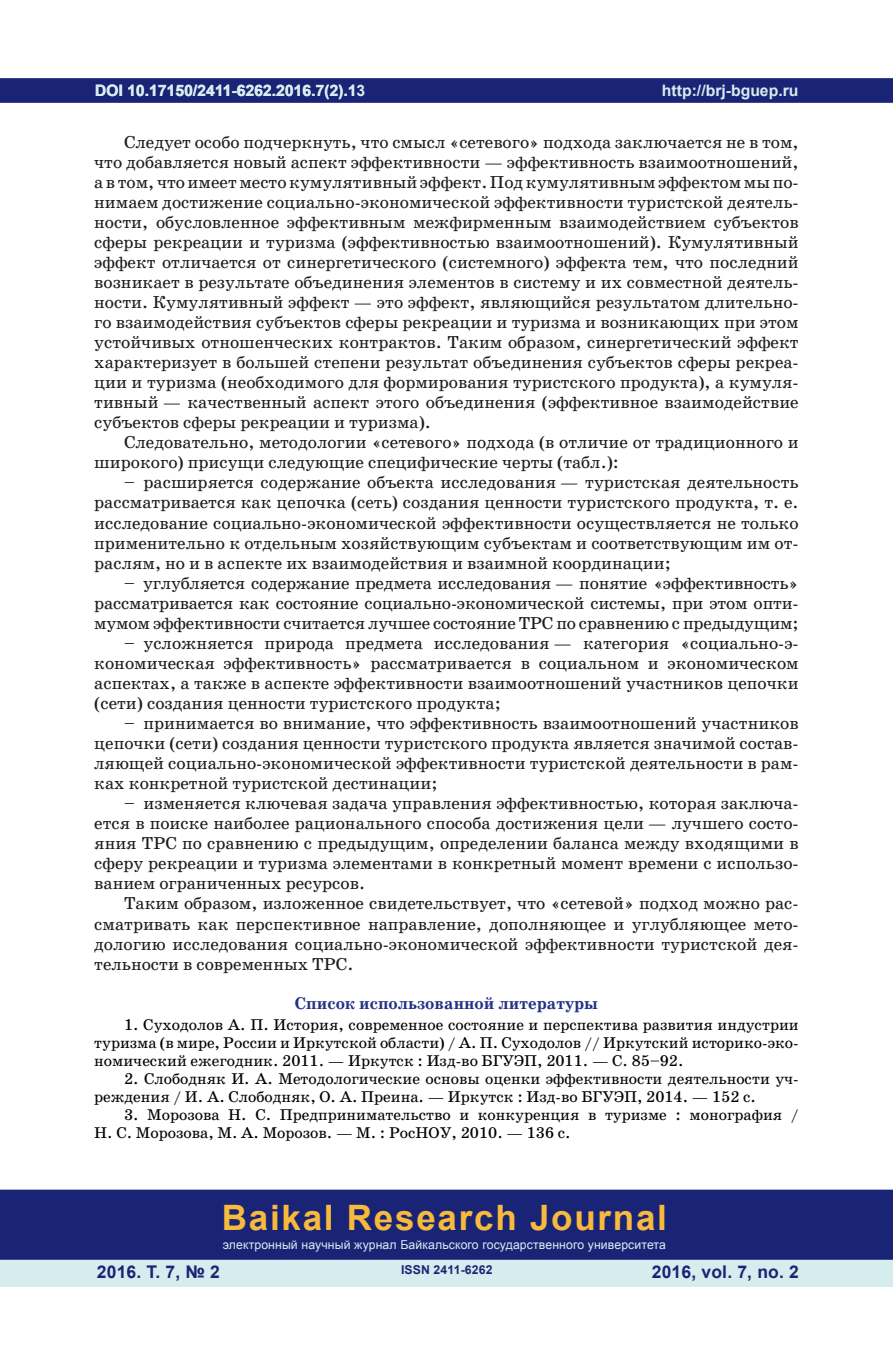
<style>
.page{position:relative;width:893px;height:1360px;background:#fff}
.page>*{position:absolute;margin:0;border:0;box-sizing:border-box;transform-origin:0 0}
.t1{font:700 35px "Arial";letter-spacing:.05em;color:#f8ba3c}
.t2{font:17.5px/20.1px "School Book C";color:#1b1c20;text-align:justify}
.t3{font:700 17.5px "Arial";letter-spacing:.01em;color:#1a2476}
.t4{font:700 17.15px "School Book C";color:#243285}
.t5{font:15.75px/17.8px "School Book C";color:#020202}
.t6{font:700 15.75px "Arial";color:#d5edee}
.t7{font:12.25px "Arial";letter-spacing:.01em;color:#d5edee}
.t8{font:700 12.25px "Arial";letter-spacing:.01em;color:#1a2476}
</style>
<div class="page">
<div style="left:0;top:78px;width:893px;height:25px;background:#1a2476;border:2px solid #1a2476"></div>
<div style="left:0;top:1258px;width:893px;height:28px;background:#d5edee"></div>
<div style="left:0;top:1189px;width:893px;height:70px;background:#1a2476;border:2px solid #1a2476"></div>
<p class="t6" style="left:95px;top:79px;width:272px">DOI 10.17150/2411-6262.2016.7(2).13</p>
<p class="t2" style="left:94px;top:132px;width:706px;text-indent:30px">Следует особо подчеркнуть, что смысл «сетевого» подхода заключается не в том, что добавляется новый аспект эффективности — эффективность взаимоотношений, а в том, что имеет место кумулятивный эффект. Под кумулятивным эффектом мы по&shy;нимаем достижение социально-экономической эффективности туристской деятель&shy;ности, обусловленное эффективным межфирменным взаимодействием субъектов сферы рекреации и туризма (эффективностью взаимоотношений). Кумулятивный эффект отличается от синергетического (системного) эффекта тем, что последний возникает в результате объединения элементов в систему и их совместной деятель&shy;ности. Кумулятивный эффект — это эффект, являющийся результатом длительно&shy;го взаимодействия субъектов сферы рекреации и туризма и возникающих при этом устойчивых отношенческих контрактов. Таким образом, синергетический эффект характеризует в большей степени результат объединения субъектов сферы рекреа&shy;ции и туризма (необходимого для формирования туристского продукта), а кумуля&shy;тивный — качественный аспект этого объединения (эффективное взаимодействие субъектов сферы рекреации и туризма).</p>
<p class="t2" style="left:94px;top:432px;width:706px;text-indent:30px">Следовательно, методологии «сетевого» подхода (в отличие от традиционного и широкого) присущи следующие специфические черты (табл.):</p>
<p class="t2" style="left:94px;top:472px;width:706px;text-indent:30px">– расширяется содержание объекта исследования — туристская деятельность рассматривается как цепочка (сеть) создания ценности туристского продукта, т. е. исследование социально-экономической эффективности осуществляется не только применительно к отдельным хозяйствующим субъектам и соответствующим им от&shy;раслям, но и в аспекте их взаимодействия и взаимной координации;</p>
<p class="t2" style="left:94px;top:573px;width:706px;text-indent:30px">– углубляется содержание предмета исследования — понятие «эффективность» рассматривается как состояние социально-экономической системы, при этом опти&shy;мумом эффективности считается лучшее состояние ТРС по сравнению с предыдущим;</p>
<p class="t2" style="left:94px;top:633px;width:706px;text-indent:30px">– усложняется природа предмета исследования — категория «социально-э&shy;кономическая эффективность» рассматривается в социальном и экономическом аспектах, а также в аспекте эффективности взаимоотношений участников цепочки (сети) создания ценности туристского продукта;</p>
<p class="t2" style="left:94px;top:713px;width:706px;text-indent:30px">– принимается во внимание, что эффективность взаимоотношений участников цепочки (сети) создания ценности туристского продукта является значимой состав&shy;ляющей социально-экономической эффективности туристской деятельности в рам&shy;ках конкретной туристской дестинации;</p>
<p class="t2" style="left:94px;top:793px;width:706px;text-indent:30px">– изменяется ключевая задача управления эффективностью, которая заключа&shy;ется в поиске наиболее рационального способа достижения цели — лучшего состо&shy;яния ТРС по сравнению с предыдущим, определении баланса между входящими в сферу рекреации и туризма элементами в конкретный момент времени с использо&shy;ванием ограниченных ресурсов.</p>
<p class="t2" style="left:94px;top:893px;width:706px;text-indent:30px">Таким образом, изложенное свидетельствует, что «сетевой» подход можно рас&shy;сматривать как перспективное направление, дополняющее и углубляющее мето&shy;дологию исследования социально-экономической эффективности туристской дея&shy;тельности в современных ТРС.</p>
<p class="t4" style="left:295px;top:993px;width:305px">Список использованной литературы</p>
<p class="t5" style="left:94px;top:1016px;width:706px;text-align:justify;text-indent:30px">1. Суходолов А. П. История, современное состояние и перспектива развития индустрии туризма (в мире, России и Иркутской области) / А. П. Суходолов // Иркутский историко-эко&shy;номический ежегодник. 2011. — Иркутск : Изд-во БГУЭП, 2011. — С. 85–92.</p>
<p class="t5" style="left:94px;top:1069px;width:706px;text-indent:30px">2. Слободняк И. А. Методологические основы оценки эффективности деятельности уч&shy;реждения / И. А. Слободняк, О. А. Преина. — Иркутск : Изд-во БГУЭП, 2014. — 152 с.</p>
<p class="t5" style="left:94px;top:1105px;width:706px;text-indent:30px">3. Морозова Н. С. Предпринимательство и конкуренция в туризме : монография /<br>Н. С. Морозова, М. А. Морозов. — М. : РосНОУ, 2010. — 136 с.</p>
<p class="t6" style="left:662px;top:79px;width:138px">http://brj-bguep.ru</p>
<h1 class="t1" style="left:222px;top:1193px;width:447px">Baikal Research Journal</h1>
<p class="t7" style="left:223px;top:1236px;width:445px">электронный научный журнал Байкальского государственного университета</p>
<p class="t3" style="left:97px;top:1259px;width:125px">2016. Т. 7, № 2</p>
<p class="t3" style="left:652px;top:1259px;width:149px">2016, vol. 7, no. 2</p>
<p class="t8" style="left:401px;top:1261px;width:93px">ISSN 2411-6262</p>
</div>
